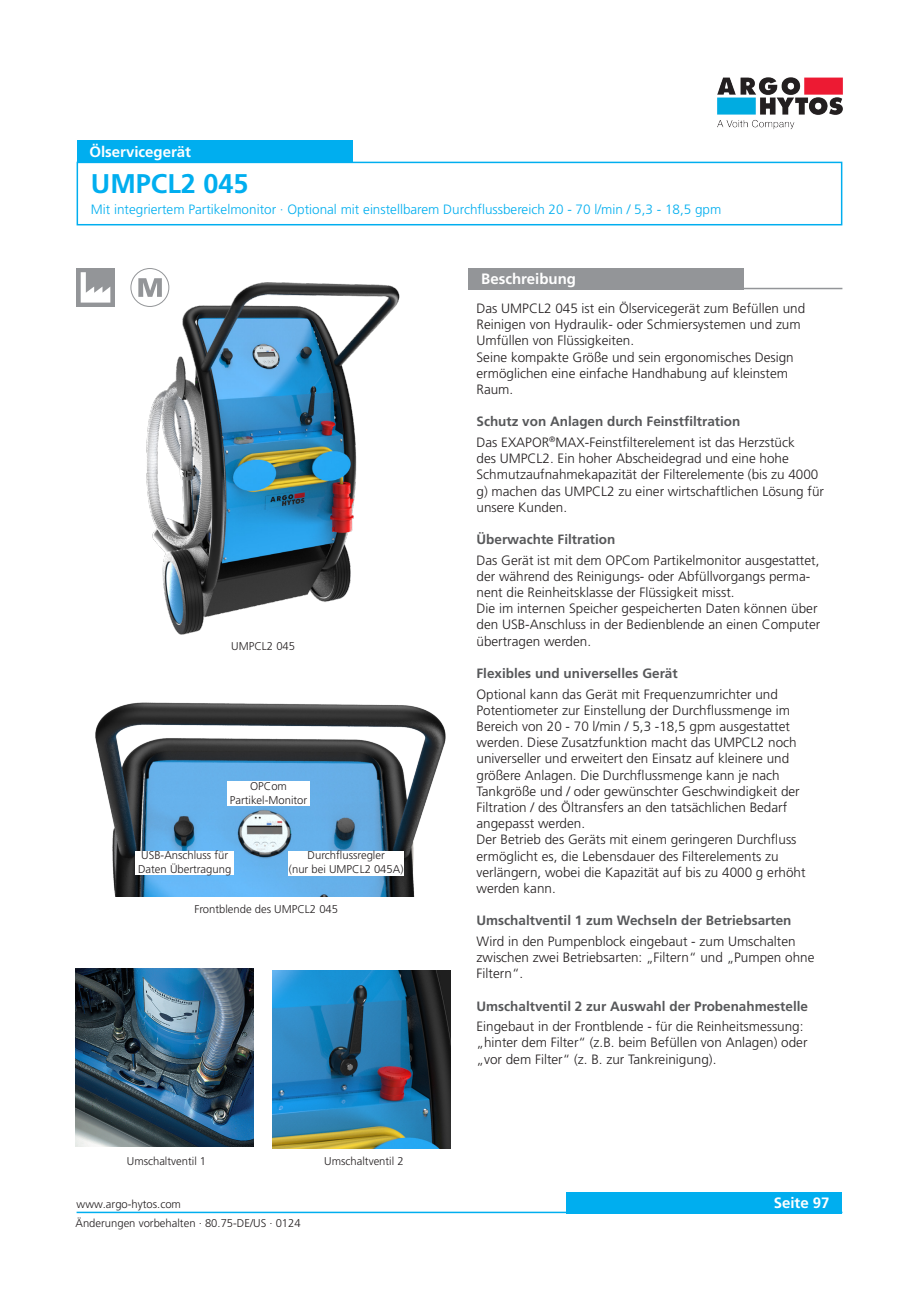
<style>
.page{position:relative;width:919px;height:1289px;background:#fff}
.page>*{position:absolute;margin:0;border:0;box-sizing:border-box;transform-origin:0 0}
.t1{font:700 27px "Frutiger LT Pro";color:#00aeef}
.t2{font:700 15px "Frutiger LT Pro";color:#fff}
.t3{font:300 13.5px/16.2px "Frutiger LT Pro";color:#231f20}
.t4{font:700 13.5px "Frutiger LT Pro";color:#57585a}
.t5{font:300 13.5px "Frutiger LT Pro";color:#00aeef}
.t6{font:300 11.25px/13.5px "Frutiger LT Pro";color:#231f20;text-align:center}
.s1{font-weight:700;color:#57585a}
</style>
<div class="page">
<div style="left:566px;top:1191px;width:276px;height:22px;background:#00aeef"></div>
<hr style="left:77px;top:1211px;width:765px;height:2px;background:#00aeef">
<img style="left:717px;top:77px;width:126px;height:52px">
<div style="left:77px;top:162px;width:765px;height:63px;border:2px solid #00aeef"></div>
<div style="left:77px;top:140px;width:275px;height:22px;background:#00aeef"></div>
<svg style="left:77px;top:268px;width:38px;height:38px"></svg>
<svg style="left:81px;top:272px;width:29px;height:30px"></svg>
<div style="left:130px;top:268px;width:39px;height:39px;border:1px solid #939598;border-radius:50%"></div>
<div style="left:468px;top:268px;width:276px;height:21px;background:#939598"></div>
<hr style="left:468px;top:288px;width:374px;height:1px;background:#939598">
<img style="left:76px;top:968px;width:178px;height:177px">
<img style="left:272px;top:970px;width:178px;height:178px">
<img style="left:131px;top:277px;width:269px;height:358px">
<img style="left:95px;top:702px;width:351px;height:194px">
<div style="left:135px;top:850px;width:99px;height:24px;background:#fff"></div>
<div style="left:227px;top:781px;width:82px;height:24px;background:#fff"></div>
<div style="left:288px;top:851px;width:116px;height:24px;background:#fff"></div>
<p class="t2" style="left:89px;top:143px;width:103px">Ölservicegerät</p>
<h1 class="t1" style="left:91px;top:168px;width:159px">UMPCL2 045</h1>
<p class="t5" style="left:91px;top:201px;width:632px">Mit integriertem Partikelmonitor · Optional mit einstellbarem Durchflussbereich 20 - 70 l/min / 5,3 - 18,5 gpm</p>
<p class="t6" style="left:231px;top:639px;width:65px">UMPCL2 045</p>
<p class="t6" style="left:230px;top:779px;width:79px">OPCom<br>Partikel-Monitor</p>
<p class="t6" style="left:138px;top:848px;width:95px;text-align:left">USB-Anschluss für<br>Daten Übertragung</p>
<p class="t6" style="left:289px;top:848px;width:116px">Durchflussregler<br>(nur bei UMPCL2 045A)</p>
<p class="t6" style="left:194px;top:902px;width:145px">Frontblende des UMPCL2 045</p>
<p class="t6" style="left:127px;top:1154px;width:81px">Umschaltventil 1</p>
<p class="t6" style="left:324px;top:1154px;width:81px">Umschaltventil 2</p>
<p class="t2" style="left:481px;top:270px;width:96px">Beschreibung</p>
<p class="t3" style="left:476px;top:300px;width:330px">Das UMPCL2 045 ist ein Ölservicegerät zum Befüllen und Reinigen von Hydraulik- oder Schmiersystemen und zum Umfüllen von Flüssigkeiten.<br>Seine kompakte Größe und sein ergonomisches Design ermöglichen eine einfache Handhabung auf kleinstem Raum.</p>
<p class="t3" style="left:476px;top:411px;width:320px;line-height:20.4px"><span class="s1">Schutz von Anlagen durch Feinstfiltration<br></span>Das EXAPOR<sup>®</sup>MAX-Feinstfilterelement ist das Herzstück</p>
<p class="t3" style="left:476px;top:450px;width:349px">des UMPCL2. Ein hoher Abscheidegrad und eine hohe Schmutzaufnahmekapazität der Filterelemente (bis zu 4000 g) machen das UMPCL2 zu einer wirtschaftlichen Lösung für unsere Kunden.</p>
<p class="t4" style="left:476px;top:531px;width:140px">Überwachte Filtration</p>
<p class="t3" style="left:476px;top:552px;width:345px">Das Gerät ist mit dem OPCom Partikelmonitor ausgestattet, der während des Reinigungs- oder Abfüllvorgangs perma&shy;nent die Reinheitsklasse der Flüssigkeit misst.<br>Die im internen Speicher gespeicherten Daten können über den USB-Anschluss in der Bedienblende an einen Computer übertragen werden.</p>
<p class="t4" style="left:476px;top:665px;width:203px">Flexibles und universelles Gerät</p>
<p class="t3" style="left:476px;top:686px;width:330px">Optional kann das Gerät mit Frequenzumrichter und Potentiometer zur Einstellung der Durchflussmenge im Bereich von 20 - 70 l/min / 5,3 -18,5 gpm ausgestattet werden. Diese Zusatzfunktion macht das UMPCL2 noch universeller und erweitert den Einsatz auf kleinere und größere Anlagen. Die Durchflussmenge kann je nach Tankgröße und / oder gewünschter Geschwindigkeit der Filtration / des Öltransfers an den tatsächlichen Bedarf angepasst werden.<br>Der Betrieb des Geräts mit einem geringeren Durchfluss ermöglicht es, die Lebensdauer des Filterelements zu verlängern, wobei die Kapazität auf bis zu 4000 g erhöht werden kann.</p>
<p class="t4" style="left:476px;top:912px;width:316px">Umschaltventil 1 zum Wechseln der Betriebsarten</p>
<p class="t3" style="left:476px;top:933px;width:339px">Wird in den Pumpenblock eingebaut - zum Umschalten zwischen zwei Betriebsarten: „Filtern“ und „Pumpen ohne<br>Filtern“.</p>
<p class="t4" style="left:476px;top:998px;width:333px">Umschaltventil 2 zur Auswahl der Probenahmestelle</p>
<p class="t3" style="left:476px;top:1018px;width:332px">Eingebaut in der Frontblende - für die Reinheitsmessung: „hinter dem Filter“ (z.B. beim Befüllen von Anlagen) oder „vor dem Filter“ (z. B. zur Tankreinigung).</p>
<p class="t6" style="left:77px;top:1196px;width:106px">www.argo-hytos.com</p>
<p class="t2" style="left:773px;top:1194px;width:57px">Seite 97</p>
<p class="t6" style="left:75px;top:1215px;width:227px">Änderungen vorbehalten · 80.75-DE/US · 0124</p>
</div>
